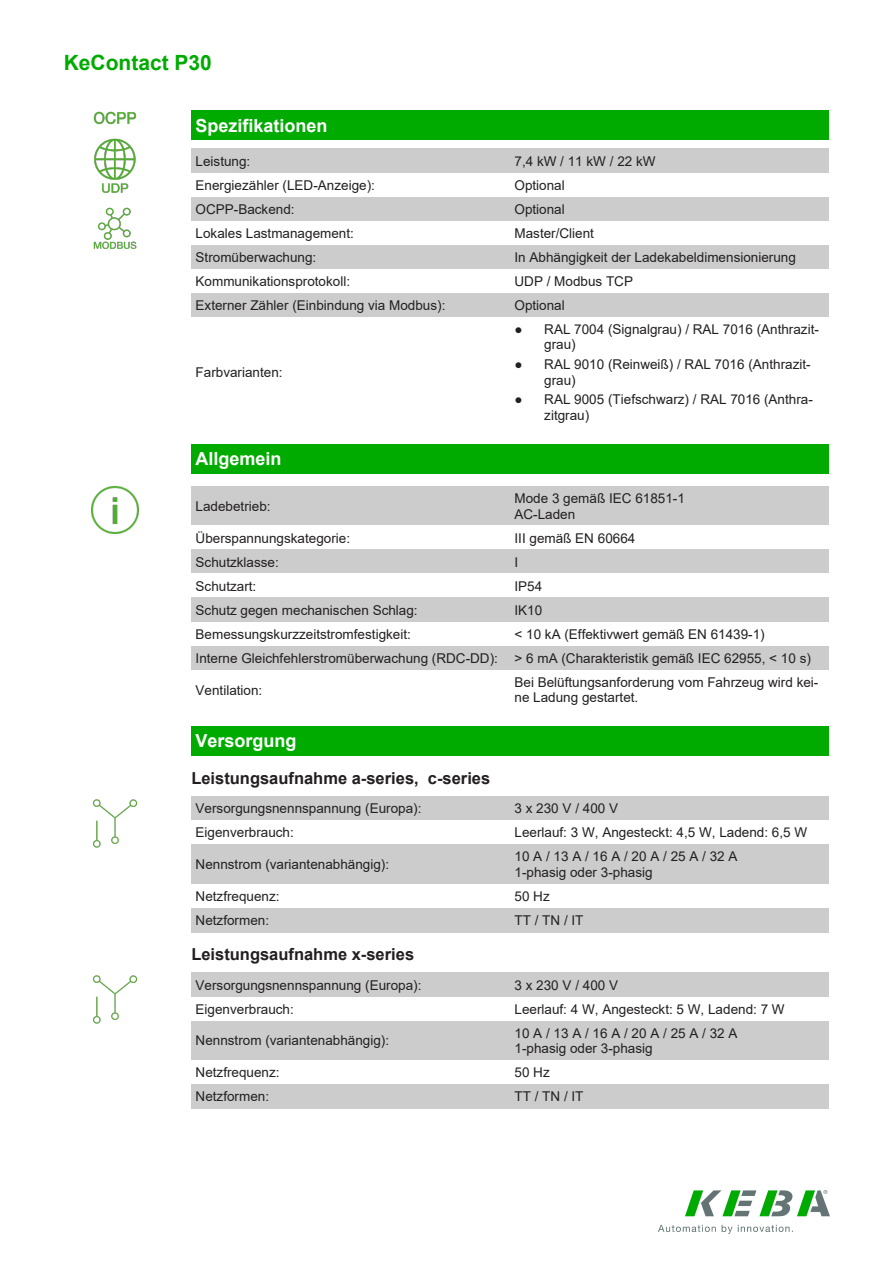
<style>
.page{position:relative;width:893px;height:1263px;background:#fff}
.page>*{position:absolute;margin:0;border:0;box-sizing:border-box;transform-origin:0 0}
.t1{font:700 21px "Arial";color:#00ab00}
.t2{font:700 18px "Arial";color:#fff}
.t3{font:700 16.5px "Arial";color:#231f20}
.t4{font:13.5px/15.5px "Arial";color:#231f20}
</style>
<div class="page">
<img style="left:658px;top:1191px;width:171px;height:42px">
<img style="left:94px;top:111px;width:42px;height:14px">
<img style="left:94px;top:138px;width:42px;height:55px">
<img style="left:94px;top:207px;width:42px;height:42px">
<div style="left:191px;top:111px;width:638px;height:29px;background:#00ab00"></div>
<div style="left:191px;top:149px;width:319px;height:24px;background:#ccc"></div>
<div style="left:510px;top:149px;width:319px;height:24px;background:#ccc"></div>
<div style="left:191px;top:197px;width:319px;height:24px;background:#ccc"></div>
<div style="left:510px;top:197px;width:319px;height:24px;background:#ccc"></div>
<div style="left:191px;top:245px;width:319px;height:24px;background:#ccc"></div>
<div style="left:510px;top:245px;width:319px;height:24px;background:#ccc"></div>
<div style="left:191px;top:293px;width:319px;height:24px;background:#ccc"></div>
<div style="left:510px;top:293px;width:319px;height:24px;background:#ccc"></div>
<div style="left:191px;top:444px;width:638px;height:29px;background:#00ab00"></div>
<img style="left:91px;top:486px;width:47px;height:47px">
<div style="left:191px;top:486px;width:319px;height:40px;background:#ccc"></div>
<div style="left:510px;top:486px;width:319px;height:40px;background:#ccc"></div>
<div style="left:191px;top:550px;width:319px;height:24px;background:#ccc"></div>
<div style="left:510px;top:550px;width:319px;height:24px;background:#ccc"></div>
<div style="left:191px;top:598px;width:319px;height:24px;background:#ccc"></div>
<div style="left:510px;top:598px;width:319px;height:24px;background:#ccc"></div>
<div style="left:191px;top:646px;width:319px;height:24px;background:#ccc"></div>
<div style="left:510px;top:646px;width:319px;height:24px;background:#ccc"></div>
<div style="left:191px;top:727px;width:638px;height:29px;background:#00ab00"></div>
<img style="left:93px;top:799px;width:45px;height:49px">
<div style="left:191px;top:796px;width:319px;height:24px;background:#ccc"></div>
<div style="left:510px;top:796px;width:319px;height:24px;background:#ccc"></div>
<div style="left:191px;top:845px;width:319px;height:39px;background:#ccc"></div>
<div style="left:510px;top:845px;width:319px;height:39px;background:#ccc"></div>
<div style="left:191px;top:908px;width:319px;height:24px;background:#ccc"></div>
<div style="left:510px;top:908px;width:319px;height:24px;background:#ccc"></div>
<img style="left:93px;top:975px;width:45px;height:49px">
<div style="left:191px;top:973px;width:319px;height:24px;background:#ccc"></div>
<div style="left:510px;top:973px;width:319px;height:24px;background:#ccc"></div>
<div style="left:191px;top:1021px;width:319px;height:39px;background:#ccc"></div>
<div style="left:510px;top:1021px;width:319px;height:39px;background:#ccc"></div>
<div style="left:191px;top:1084px;width:319px;height:25px;background:#ccc"></div>
<div style="left:510px;top:1084px;width:319px;height:25px;background:#ccc"></div>
<h1 class="t1" style="left:64px;top:55px;width:150px">KeContact P30</h1>
<h2 class="t2" style="left:196px;top:118px;width:134px">Spezifikationen</h2>
<p class="t4" style="left:196px;top:154px;width:56px">Leistung:</p>
<p class="t4" style="left:514px;top:154px;width:143px">7,4 kW / 11 kW / 22 kW</p>
<p class="t4" style="left:196px;top:178px;width:181px">Energiezähler (LED-Anzeige):</p>
<p class="t4" style="left:514px;top:178px;width:52px">Optional</p>
<p class="t4" style="left:196px;top:202px;width:101px">OCPP-Backend:</p>
<p class="t4" style="left:514px;top:202px;width:52px">Optional</p>
<p class="t4" style="left:196px;top:226px;width:160px">Lokales Lastmanagement:</p>
<p class="t4" style="left:514px;top:226px;width:81px">Master/Client</p>
<p class="t4" style="left:196px;top:251px;width:122px">Stromüberwachung:</p>
<p class="t4" style="left:514px;top:251px;width:283px">In Abhängigkeit der Ladekabeldimensionierung</p>
<p class="t4" style="left:196px;top:275px;width:156px">Kommunikationsprotokoll:</p>
<p class="t4" style="left:514px;top:275px;width:120px">UDP / Modbus TCP</p>
<p class="t4" style="left:196px;top:299px;width:251px">Externer Zähler (Einbindung via Modbus):</p>
<p class="t4" style="left:514px;top:299px;width:52px">Optional</p>
<p class="t4" style="left:196px;top:366px;width:89px">Farbvarianten:</p>
<p class="t4" style="left:544px;top:323px;width:276px;text-indent:-30px">● RAL 7004 (Signalgrau) / RAL 7016 (Anthrazit&shy;grau)</p>
<p class="t4" style="left:544px;top:358px;width:268px;text-indent:-30px">● RAL 9010 (Reinweiß) / RAL 7016 (Anthrazit&shy;grau)</p>
<p class="t4" style="left:544px;top:393px;width:270px;text-indent:-30px">● RAL 9005 (Tiefschwarz) / RAL 7016 (Anthra&shy;zitgrau)</p>
<h2 class="t2" style="left:196px;top:452px;width:88px">Allgemein</h2>
<p class="t4" style="left:196px;top:499px;width:77px">Ladebetrieb:</p>
<p class="t4" style="left:514px;top:492px;width:172px">Mode 3 gemäß IEC 61851-1<br>AC-Laden</p>
<p class="t4" style="left:196px;top:531px;width:156px">Überspannungskategorie:</p>
<p class="t4" style="left:514px;top:531px;width:122px">III gemäß EN 60664</p>
<p class="t4" style="left:196px;top:555px;width:85px">Schutzklasse:</p>
<p class="t4" style="left:514px;top:555px;width:5px">I</p>
<p class="t4" style="left:196px;top:579px;width:62px">Schutzart:</p>
<p class="t4" style="left:514px;top:579px;width:29px">IP54</p>
<p class="t4" style="left:196px;top:603px;width:224px">Schutz gegen mechanischen Schlag:</p>
<p class="t4" style="left:514px;top:603px;width:29px">IK10</p>
<p class="t4" style="left:196px;top:627px;width:217px">Bemessungskurzzeitstromfestigkeit:</p>
<p class="t4" style="left:196px;top:623px;width:617px;line-height:24px;text-indent:319px">&lt; 10 kA (Effektivwert gemäß EN 61439-1)<br>Interne Gleichfehlerstromüberwachung (RDC-DD): &gt; 6 mA (Charakteristik gemäß IEC 62955, &lt; 10 s)</p>
<p class="t4" style="left:196px;top:683px;width:68px">Ventilation:</p>
<p class="t4" style="left:514px;top:675px;width:305px">Bei Belüftungsanforderung vom Fahrzeug wird kei&shy;ne Ladung gestartet.</p>
<h2 class="t2" style="left:196px;top:734px;width:103px">Versorgung</h2>
<p class="t3" style="left:191px;top:772px;width:300px">Leistungsaufnahme a-series, c-series</p>
<p class="t4" style="left:196px;top:802px;width:227px">Versorgungsnennspannung (Europa):</p>
<p class="t4" style="left:514px;top:802px;width:105px">3 x 230 V / 400 V</p>
<p class="t4" style="left:196px;top:826px;width:100px">Eigenverbrauch:</p>
<p class="t4" style="left:514px;top:826px;width:294px">Leerlauf: 3 W, Angesteckt: 4,5 W, Ladend: 6,5 W</p>
<p class="t4" style="left:196px;top:858px;width:195px">Nennstrom (variantenabhängig):</p>
<p class="t4" style="left:514px;top:850px;width:224px">10 A / 13 A / 16 A / 20 A / 25 A / 32 A<br>1-phasig oder 3-phasig</p>
<p class="t4" style="left:196px;top:890px;width:86px">Netzfrequenz:</p>
<p class="t4" style="left:514px;top:890px;width:37px">50 Hz</p>
<p class="t4" style="left:196px;top:914px;width:75px">Netzformen:</p>
<p class="t4" style="left:514px;top:914px;width:71px">TT / TN / IT</p>
<p class="t3" style="left:191px;top:948px;width:224px">Leistungsaufnahme x-series</p>
<p class="t4" style="left:196px;top:978px;width:227px">Versorgungsnennspannung (Europa):</p>
<p class="t4" style="left:514px;top:978px;width:105px">3 x 230 V / 400 V</p>
<p class="t4" style="left:196px;top:1002px;width:100px">Eigenverbrauch:</p>
<p class="t4" style="left:514px;top:1002px;width:272px">Leerlauf: 4 W, Angesteckt: 5 W, Ladend: 7 W</p>
<p class="t4" style="left:196px;top:1034px;width:195px">Nennstrom (variantenabhängig):</p>
<p class="t4" style="left:514px;top:1026px;width:224px">10 A / 13 A / 16 A / 20 A / 25 A / 32 A<br>1-phasig oder 3-phasig</p>
<p class="t4" style="left:196px;top:1066px;width:86px">Netzfrequenz:</p>
<p class="t4" style="left:514px;top:1066px;width:37px">50 Hz</p>
<p class="t4" style="left:196px;top:1090px;width:75px">Netzformen:</p>
<p class="t4" style="left:514px;top:1090px;width:71px">TT / TN / IT</p>
</div>
